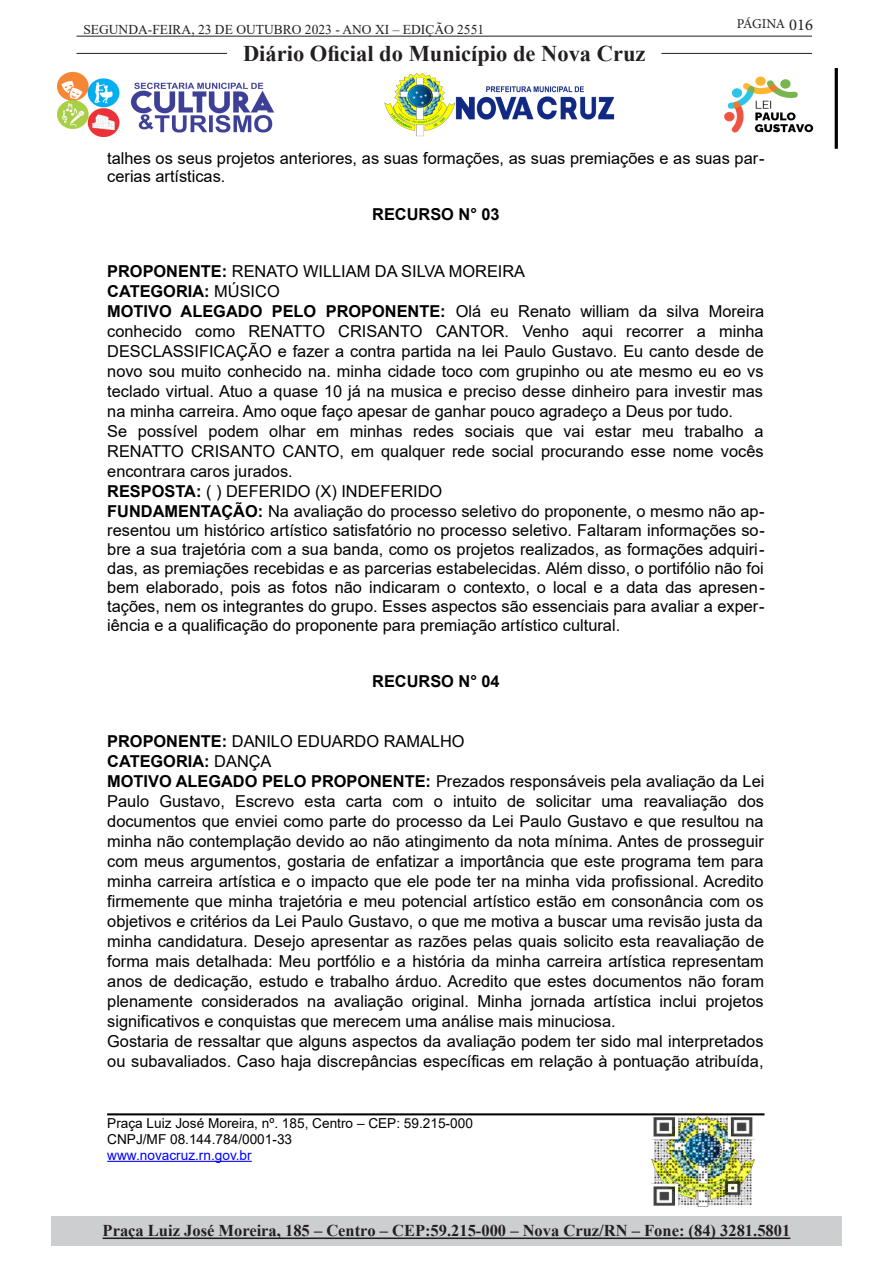
<style>
.page{position:relative;width:893px;height:1263px;background:#fff}
.page>*{position:absolute;margin:0;border:0;box-sizing:border-box;transform-origin:0 0}
.t1{font:700 22.5px "Times New Roman";color:#231f20}
.t2{font:700 16.5px "Times New Roman";color:#231f20}
.t3{font:16.35px/19.6px "Arial";color:#000}
.t4{font:700 16.35px "Arial";color:#000}
.t5{font:13.65px/15.8px "Arial";color:#000}
.t6{font:13.5px "Times New Roman";color:#231f20}
.t7{font:13.5px "Minion Pro";letter-spacing:-.03em;color:#231f20}
.s1{font-size:16.5px}
.s2{font-weight:700}
.s3{color:#00f}
</style>
<div class="page">
<hr style="left:77px;top:36px;width:735px;height:1px;background:#231f20">
<hr style="left:77px;top:53px;width:150px;height:1px;background:#231f20">
<hr style="left:661px;top:53px;width:151px;height:1px;background:#231f20">
<div style="left:51px;top:1216px;width:791px;height:29px;background:#cdced0"></div>
<hr style="left:103px;top:1237px;width:687px;height:2px;background:#231f20">
<hr style="left:107px;top:1161px;width:145px;height:1px;background:#00f">
<hr style="left:107px;top:1113px;width:657px;height:2px;background:#000">
<img style="left:58px;top:68px;width:779px;height:80px">
<img style="left:651px;top:1116px;width:103px;height:91px">
<p class="t6" style="left:83px;top:20px;width:402px">SEGUNDA-FEIRA, 23 DE OUTUBRO 2023 - ANO XI – EDIÇÃO 2551</p>
<h1 class="t1" style="left:243px;top:37px;width:404px">Diário Oficial do Município de Nova Cruz</h1>
<p class="t7" style="left:737px;top:15px;width:78px">PÁGINA <span class="s1">016</span></p>
<p class="t3" style="left:107px;top:148px;width:659px;line-height:18.9px">talhes os seus projetos anteriores, as suas formações, as suas premiações e as suas par&shy;cerias artísticas.</p>
<p class="t4" style="left:372px;top:206px;width:129px">RECURSO N° 03</p>
<p class="t3" style="left:107px;top:262px;width:659px"><span class="s2">PROPONENTE:</span> RENATO WILLIAM DA SILVA MOREIRA<br><span class="s2">CATEGORIA:</span> MÚSICO<br><span class="s2">MOTIVO ALEGADO PELO PROPONENTE:</span> Olá eu Renato william da silva Moreira conhecido como RENATTO CRISANTO CANTOR. Venho aqui recorrer a minha DESCLASSIFICAÇÃO e fazer a contra partida na lei Paulo Gustavo. Eu canto desde de novo sou muito conhecido na. minha cidade toco com grupinho ou ate mesmo eu eo vs teclado virtual. Atuo a quase 10 já na musica e preciso desse dinheiro para investir mas na minha carreira. Amo oque faço apesar de ganhar pouco agradeço a Deus por tudo.<br>Se possível podem olhar em minhas redes sociais que vai estar meu trabalho a RENATTO CRISANTO CANTO, em qualquer rede social procurando esse nome vocês encontrara caros jurados.<br><span class="s2">RESPOSTA:</span> ( ) DEFERIDO (X) INDEFERIDO<br><span class="s2">FUNDAMENTAÇÃO:</span> Na avaliação do processo seletivo do proponente, o mesmo não ap&shy;resentou um histórico artístico satisfatório no processo seletivo. Faltaram informações so&shy;bre a sua trajetória com a sua banda, como os projetos realizados, as formações adquiri&shy;das, as premiações recebidas e as parcerias estabelecidas. Além disso, o portifólio não foi bem elaborado, pois as fotos não indicaram o contexto, o local e a data das apresen&shy;tações, nem os integrantes do grupo. Esses aspectos são essenciais para avaliar a exper&shy;iência e a qualificação do proponente para premiação artístico cultural.</p>
<p class="t4" style="left:372px;top:673px;width:129px">RECURSO N° 04</p>
<p class="t3" style="left:107px;top:732px;width:659px"><span class="s2">PROPONENTE:</span> DANILO EDUARDO RAMALHO<br><span class="s2">CATEGORIA:</span> DANÇA<br><span class="s2">MOTIVO ALEGADO PELO PROPONENTE:</span> Prezados responsáveis pela avaliação da Lei Paulo Gustavo, Escrevo esta carta com o intuito de solicitar uma reavaliação dos documentos que enviei como parte do processo da Lei Paulo Gustavo e que resultou na minha não contemplação devido ao não atingimento da nota mínima. Antes de prosseguir com meus argumentos, gostaria de enfatizar a importância que este programa tem para minha carreira artística e o impacto que ele pode ter na minha vida profissional. Acredito firmemente que minha trajetória e meu potencial artístico estão em consonância com os objetivos e critérios da Lei Paulo Gustavo, o que me motiva a buscar uma revisão justa da minha candidatura. Desejo apresentar as razões pelas quais solicito esta reavaliação de forma mais detalhada: Meu portfólio e a história da minha carreira artística representam anos de dedicação, estudo e trabalho árduo. Acredito que estes documentos não foram plenamente considerados na avaliação original. Minha jornada artística inclui projetos significativos e conquistas que merecem uma análise mais minuciosa.<br>Gostaria de ressaltar que alguns aspectos da avaliação podem ter sido mal interpretados ou subavaliados. Caso haja discrepâncias específicas em relação à pontuação atribuída,</p>
<p class="t5" style="left:107px;top:1116px;width:367px">Praça Luiz José Moreira, nº. 185, Centro – CEP: 59.215-000<br>CNPJ/MF 08.144.784/0001-33<br><span class="s3">www.novacruz.rn.gov.br</span></p>
<p class="t2" style="left:103px;top:1219px;width:689px">Praça Luiz José Moreira, 185 – Centro – CEP:59.215-000 – Nova Cruz/RN – Fone: (84) 3281.5801</p>
</div>
